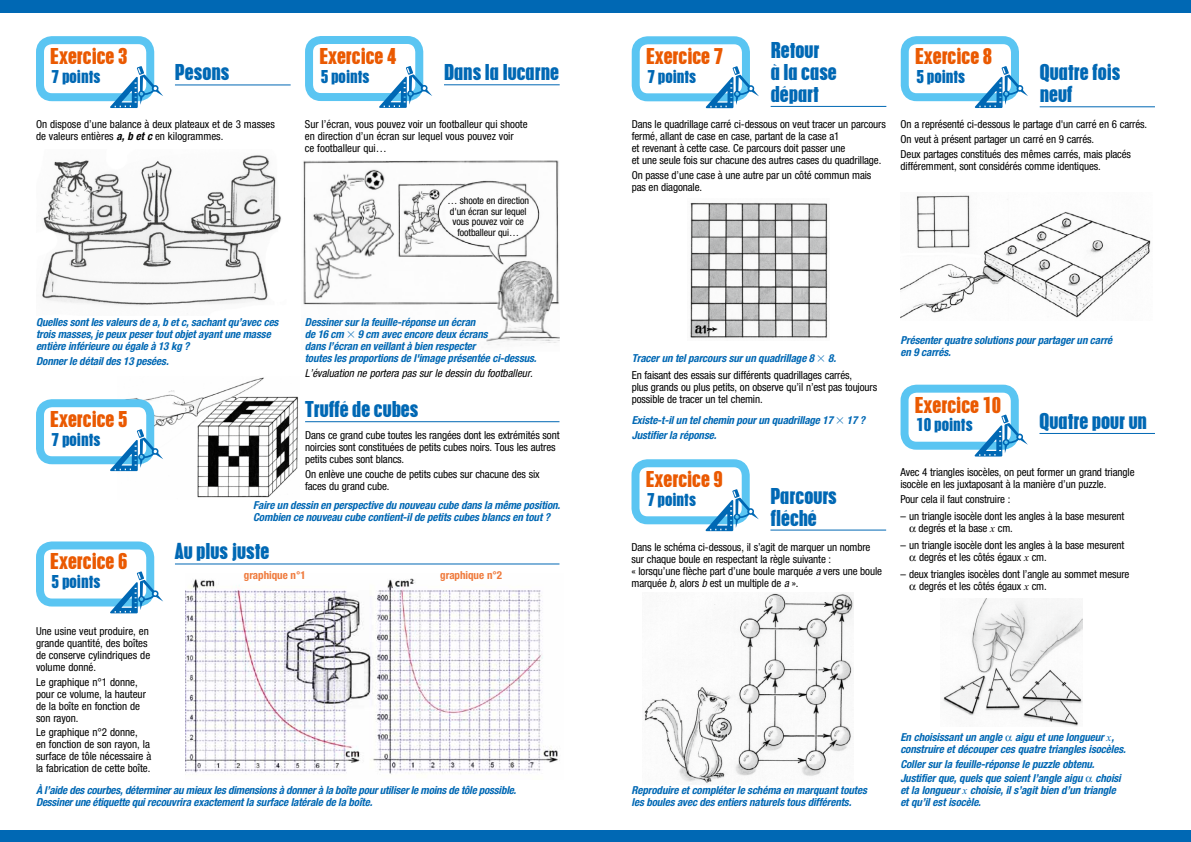
<style>
.page{position:relative;width:1191px;height:842px;background:#fff}
.page>*{position:absolute;margin:0;border:0;box-sizing:border-box;transform-origin:0 0}
.t1{font:24px/22px "Placard URWT Bol Con";color:#0068b4}
.t2{font:24px "Placard URWT Bol Con";color:#ea5901}
.t3{font:19.5px "Placard URWT Bol Con";color:#0068b4}
.t4{font:condensed 11px/12px "Helvetica Neue";letter-spacing:-.01em;color:#000}
.t5{font:italic 700 condensed 11px/12px "Helvetica Neue";letter-spacing:-.01em;color:#0068b4}
.t6{font:italic condensed 11px "Helvetica Neue";color:#000}
.t7{font:700 condensed 11px "Helvetica Neue";color:#ef7a3c}
.t8{font:condensed 10px/10.5px "Helvetica Neue";letter-spacing:-.01em;color:#000;text-align:center}
.s1{font-weight:700;font-style:italic}
.s2{font-style:italic}
.s3{font-family:"Times New Roman";font-style:italic;font-stretch:normal}
.s4{font-family:"Times New Roman";font-weight:400;font-stretch:normal}
</style>
<div class="page">
<img style="left:117px;top:377px;width:181px;height:121px">
<img style="left:185px;top:578px;width:375px;height:196px">
<div style="left:0;top:0;width:1191px;height:12px;background:#0068b4"></div>
<div style="left:0;top:831px;width:1191px;height:11px;background:#0068b4"></div>
<hr style="left:175px;top:84px;width:116px;height:1px;background:#0068b4">
<div style="left:36px;top:36px;width:118px;height:65px;border:8px solid #5ac5f2;border-radius:12px"></div>
<svg style="left:110px;top:66px;width:53px;height:42px"></svg>
<img style="left:42px;top:155px;width:239px;height:151px">
<hr style="left:444px;top:84px;width:115px;height:1px;background:#0068b4">
<div style="left:305px;top:36px;width:118px;height:65px;border:8px solid #5ac5f2;border-radius:12px"></div>
<svg style="left:379px;top:66px;width:53px;height:42px"></svg>
<img style="left:303px;top:160px;width:256px;height:185px">
<hr style="left:305px;top:421px;width:254px;height:1px;background:#0068b4">
<div style="left:40px;top:403px;width:110px;height:57px;background:#fff;border-radius:12px"></div>
<div style="left:36px;top:399px;width:118px;height:65px;border:8px solid #5ac5f2;border-radius:12px"></div>
<svg style="left:110px;top:429px;width:53px;height:42px"></svg>
<div style="left:36px;top:541px;width:118px;height:65px;border:8px solid #5ac5f2;border-radius:12px"></div>
<svg style="left:110px;top:571px;width:53px;height:42px"></svg>
<hr style="left:175px;top:563px;width:384px;height:1px;background:#0068b4">
<hr style="left:770px;top:106px;width:116px;height:1px;background:#0068b4">
<div style="left:631px;top:36px;width:119px;height:65px;border:8px solid #5ac5f2;border-radius:12px"></div>
<svg style="left:706px;top:66px;width:53px;height:42px"></svg>
<hr style="left:1039px;top:106px;width:116px;height:1px;background:#0068b4">
<div style="left:900px;top:36px;width:119px;height:65px;border:8px solid #5ac5f2;border-radius:12px"></div>
<svg style="left:974px;top:66px;width:54px;height:42px"></svg>
<img style="left:690px;top:202px;width:138px;height:136px">
<img style="left:900px;top:195px;width:251px;height:124px">
<hr style="left:770px;top:530px;width:116px;height:1px;background:#0068b4">
<div style="left:631px;top:459px;width:118px;height:65px;border:8px solid #5ac5f2;border-radius:12px"></div>
<svg style="left:705px;top:489px;width:54px;height:42px"></svg>
<hr style="left:1039px;top:433px;width:116px;height:1px;background:#0068b4">
<div style="left:900px;top:385px;width:118px;height:65px;border:8px solid #5ac5f2;border-radius:12px"></div>
<svg style="left:974px;top:414px;width:53px;height:43px"></svg>
<img style="left:644px;top:593px;width:209px;height:191px">
<img style="left:943px;top:599px;width:139px;height:127px">
<svg style="left:348px;top:331px;width:6px;height:7px"></svg>
<h1 class="t2" style="left:50px;top:44px;width:79px">Exercice 3</h1>
<h2 class="t3" style="left:52px;top:67px;width:50px">7 points</h2>
<h1 class="t1" style="left:175px;top:63px;width:56px">Pesons</h1>
<h1 class="t2" style="left:319px;top:44px;width:79px">Exercice 4</h1>
<h2 class="t3" style="left:321px;top:67px;width:50px">5 points</h2>
<h1 class="t1" style="left:444px;top:62px;width:116px">Dans la lucarne</h1>
<p class="t4" style="left:36px;top:118px;width:240px">On dispose d’une balance à deux plateaux et de 3 masses de valeurs entières <span class="s1">a, b et c</span> en kilogrammes.</p>
<p class="t4" style="left:305px;top:118px;width:224px">Sur l’écran, vous pouvez voir un footballeur qui shoote en direction d’un écran sur lequel vous pouvez voir<br>ce footballeur qui…</p>
<p class="t8" style="left:447px;top:195px;width:83px">… shoote en direction d'un écran sur lequel vous pouvez voir ce footballeur qui…</p>
<p class="t5" style="left:36px;top:316px;width:244px">Quelles sont les valeurs de a, b et c, sachant qu’avec ces trois masses, je peux peser tout objet ayant une masse entière inférieure ou égale à 13 kg ?</p>
<p class="t5" style="left:36px;top:355px;width:134px">Donner le détail des 13 pesées.</p>
<h1 class="t2" style="left:50px;top:407px;width:79px">Exercice 5</h1>
<h2 class="t3" style="left:52px;top:430px;width:50px">7 points</h2>
<p class="t5" style="left:305px;top:316px;width:172px">Dessiner sur la feuille-réponse un écran de 16 cm</p>
<p class="t5" style="left:305px;top:328px;width:233px;text-indent:53px">9 cm avec encore deux écrans<br>dans l’écran en veillant à bien respecter<br>toutes les proportions de l'image présentée ci-dessus.</p>
<p class="t6" style="left:305px;top:367px;width:230px">L’évaluation ne portera pas sur le dessin du footballeur.</p>
<h1 class="t1" style="left:305px;top:399px;width:115px">Truffé de cubes</h1>
<p class="t4" style="left:305px;top:429px;width:256px">Dans ce grand cube toutes les rangées dont les extrémités sont noircies sont constituées de petits cubes noirs. Tous les autres petits cubes sont blancs.</p>
<p class="t4" style="left:305px;top:468px;width:236px">On enlève une couche de petits cubes sur chacune des six faces du grand cube.</p>
<h1 class="t2" style="left:50px;top:550px;width:79px">Exercice 6</h1>
<h2 class="t3" style="left:52px;top:572px;width:50px">5 points</h2>
<p class="t4" style="left:36px;top:625px;width:116px">Une usine veut produire, en grande quantité, des boîtes de conserve cylindriques de volume donné.</p>
<p class="t4" style="left:36px;top:676px;width:111px">Le graphique n°1 donne, pour ce volume, la hauteur de la boîte en fonction de son rayon.</p>
<p class="t4" style="left:36px;top:726px;width:117px">Le graphique n°2 donne,<br>en fonction de son rayon, la surface de tôle nécessaire à la fabrication de cette boîte.</p>
<p class="t5" style="left:253px;top:499px;width:308px">Faire un dessin en perspective du nouveau cube dans la même position.<br>Combien ce nouveau cube contient-il de petits cubes blancs en tout ?</p>
<h1 class="t1" style="left:175px;top:542px;width:96px">Au plus juste</h1>
<p class="t7" style="left:244px;top:569px;width:63px">graphique n°1</p>
<p class="t7" style="left:440px;top:569px;width:63px">graphique n°2</p>
<p class="t5" style="left:36px;top:783px;width:482px">À l’aide des courbes, déterminer au mieux les dimensions à donner à la boîte pour utiliser le moins de tôle possible.<br>Dessiner une étiquette qui recouvrira exactement la surface latérale de la boîte.</p>
<h1 class="t2" style="left:646px;top:44px;width:79px">Exercice 7</h1>
<h2 class="t3" style="left:647px;top:67px;width:50px">7 points</h2>
<h1 class="t1" style="left:770px;top:40px;width:68px">Retour<br>à la case départ</h1>
<h1 class="t2" style="left:915px;top:44px;width:79px">Exercice 8</h1>
<h2 class="t3" style="left:916px;top:67px;width:50px">5 points</h2>
<h1 class="t1" style="left:1039px;top:62px;width:82px">Quatre fois neuf</h1>
<p class="t4" style="left:631px;top:118px;width:256px">Dans le quadrillage carré ci-dessous on veut tracer un parcours fermé, allant de case en case, partant de la case a1<br>et revenant à cette case. Ce parcours doit passer une<br>et une seule fois sur chacune des autres cases du quadrillage.</p>
<p class="t4" style="left:631px;top:169px;width:241px">On passe d’une case à une autre par un côté commun mais pas en diagonale.</p>
<p class="t4" style="left:900px;top:117px;width:248px;line-height:14.8px">On a représenté ci-dessous le partage d'un carré en 6 carrés.<br>On veut à présent partager un carré en 9 carrés.<br>Deux partages constitués des mêmes carrés, mais placés</p>
<p class="t4" style="left:900px;top:160px;width:202px">différemment, sont considérés comme identiques.</p>
<p class="t5" style="left:631px;top:351px;width:184px">Tracer un tel parcours sur un quadrillage 8</p>
<p class="t5" style="left:828px;top:351px;width:9px">8.</p>
<p class="t4" style="left:631px;top:369px;width:247px">En faisant des essais sur différents quadrillages carrés,<br>plus grands ou plus petits, on observe qu’il n’est pas toujours possible de tracer un tel chemin.</p>
<p class="t5" style="left:631px;top:414px;width:203px">Existe-t-il un tel chemin pour un quadrillage 17</p>
<p class="t5" style="left:847px;top:414px;width:20px">17 ?</p>
<p class="t5" style="left:631px;top:428px;width:86px">Justifier la réponse.</p>
<h1 class="t2" style="left:646px;top:467px;width:79px">Exercice 9</h1>
<h2 class="t3" style="left:647px;top:490px;width:50px">7 points</h2>
<h1 class="t1" style="left:770px;top:486px;width:68px">Parcours fléché</h1>
<p class="t4" style="left:631px;top:541px;width:252px">Dans le schéma ci-dessous, il s’agit de marquer un nombre sur chaque boule en respectant la règle suivante :<br>« lorsqu’une flèche part d’une boule marquée <span class="s2">a</span> vers une boule marquée <span class="s2">b</span>, alors <span class="s2">b</span> est un multiple de <span class="s2">a</span> ».</p>
<p class="t5" style="left:900px;top:334px;width:213px">Présenter quatre solutions pour partager un carré en 9 carrés.</p>
<h1 class="t2" style="left:915px;top:393px;width:88px">Exercice 10</h1>
<h2 class="t3" style="left:916px;top:415px;width:58px">10 points</h2>
<h1 class="t1" style="left:1039px;top:411px;width:109px">Quatre pour un</h1>
<p class="t4" style="left:900px;top:466px;width:236px">Avec 4 triangles isocèles, on peut former un grand triangle isocèle en les juxtaposant à la manière d’un puzzle.</p>
<p class="t4" style="left:900px;top:493px;width:112px">Pour cela il faut construire :</p>
<p class="t4" style="left:918px;top:510px;width:207px;text-indent:-18px">– un triangle isocèle dont les angles à la base mesurent degrés et la base <span class="s3">x</span> cm.</p>
<p class="t4" style="left:919px;top:539px;width:207px;text-indent:-19px">– un triangle isocèle dont les angles à la base mesurent degrés et les côtés égaux <span class="s3">x</span> cm.</p>
<p class="t4" style="left:919px;top:568px;width:212px;text-indent:-19px">– deux triangles isocèles dont l’angle au sommet mesure degrés et les côtés égaux <span class="s3">x</span> cm.</p>
<p class="t5" style="left:631px;top:784px;width:237px">Reproduire et compléter le schéma en marquant toutes les boules avec des entiers naturels tous différents.</p>
<p class="t5" style="left:900px;top:731px;width:227px">En choisissant un angle aigu et une longueur <span class="s4">x</span>, construire et découper ces quatre triangles isocèles.</p>
<p class="t5" style="left:900px;top:756px;width:222px;line-height:14.8px">Coller sur la feuille-réponse le puzzle obtenu.<br>Justifier que, quels que soient l’angle aigu choisi</p>
<p class="t5" style="left:900px;top:784px;width:217px">et la longueur <span class="s4">x</span> choisie, il s’agit bien d’un triangle et qu’il est isocèle.</p>
</div>
